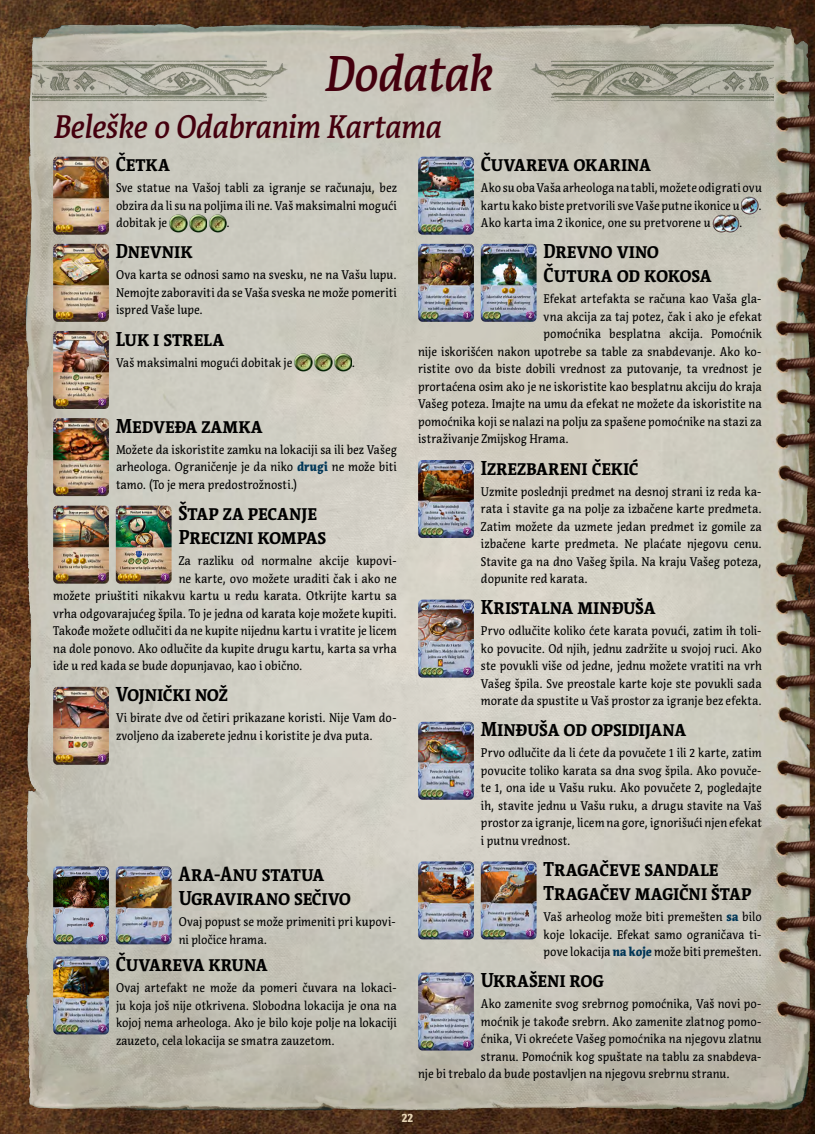
<style>
.page{position:relative;width:815px;height:1134px;background:#fff}
.page>*{position:absolute;margin:0;border:0;box-sizing:border-box;transform-origin:0 0}
.t1{font:italic 500 50px "Acuta";letter-spacing:-.025em;color:#44000e;scale:.9 1}
.t2{font:italic 500 32.5px "Acuta";letter-spacing:-.02em;color:#44000e;scale:.9 1}
.t3{font:700 20px/24px "Acuta";letter-spacing:-.01em;color:#000;scale:.9 1}
.t4{font:12.5px/17.5px "Acuta";color:#000;text-align:justify;scale:.9 1}
.t5{font:900 12.5px "Acuta";color:#e7d5b5;scale:.9 1}
.s1{font-weight:900;color:#003657}
</style>
<div class="page">
<img style="left:0;top:0;width:814px;height:1134px">
<img style="left:814px;top:0;width:1px;height:1134px">
<img style="left:33px;top:60px;width:255px;height:42px">
<img style="left:531px;top:60px;width:243px;height:42px">
<img style="left:53px;top:157px;width:56px;height:78px">
<img style="left:170px;top:213px;width:17px;height:20px">
<img style="left:190px;top:213px;width:17px;height:20px">
<img style="left:209px;top:213px;width:18px;height:20px">
<img style="left:53px;top:244px;width:56px;height:78px">
<img style="left:53px;top:331px;width:56px;height:78px">
<img style="left:295px;top:353px;width:17px;height:19px">
<img style="left:315px;top:353px;width:17px;height:19px">
<img style="left:335px;top:353px;width:17px;height:19px">
<img style="left:53px;top:418px;width:56px;height:78px">
<img style="left:53px;top:506px;width:56px;height:78px">
<img style="left:116px;top:506px;width:56px;height:78px">
<img style="left:53px;top:687px;width:56px;height:78px">
<img style="left:53px;top:866px;width:56px;height:78px">
<img style="left:116px;top:866px;width:56px;height:78px">
<img style="left:53px;top:956px;width:56px;height:78px">
<img style="left:418px;top:157px;width:56px;height:78px">
<img style="left:741px;top:196px;width:18px;height:20px">
<img style="left:713px;top:213px;width:26px;height:20px">
<img style="left:418px;top:244px;width:56px;height:78px">
<img style="left:481px;top:244px;width:56px;height:78px">
<img style="left:418px;top:460px;width:56px;height:78px">
<img style="left:418px;top:600px;width:56px;height:78px">
<img style="left:418px;top:722px;width:56px;height:78px">
<img style="left:418px;top:861px;width:56px;height:78px">
<img style="left:481px;top:861px;width:56px;height:78px">
<img style="left:418px;top:972px;width:56px;height:78px">
<h1 class="t1" style="left:324px;top:43px;width:188px">Dodatak</h1>
<h2 class="t2" style="left:53px;top:107px;width:433px">Beleške o Odabranim Kartama</h2>
<h3 class="t3" style="left:116px;top:152px;width:62px">Četka</h3>
<p class="t4" style="left:116px;top:179px;width:314px">Sve statue na Vašoj tabli za igranje se računaju, bez obzira da li su na poljima ili ne. Vaš maksimalni mogući dobitak je</p>
<p class="t4" style="left:227px;top:214px;width:5px">.</p>
<h3 class="t3" style="left:116px;top:239px;width:87px">Dnevnik</h3>
<p class="t4" style="left:116px;top:266px;width:314px">Ova karta se odnosi samo na svesku, ne na Vašu lupu.<br>Nemojte zaboraviti da se Vaša sveska ne može pomeriti ispred Vaše lupe.</p>
<h3 class="t3" style="left:116px;top:326px;width:122px">Luk i strela</h3>
<p class="t4" style="left:116px;top:353px;width:198px">Vaš maksimalni mogući dobitak je</p>
<p class="t4" style="left:352px;top:353px;width:5px">.</p>
<h3 class="t3" style="left:116px;top:414px;width:165px">Medveđa zamka</h3>
<p class="t4" style="left:116px;top:441px;width:314px">Možete da iskoristite zamku na lokaciji sa ili bez Vašeg arheologa. Ograničenje je da niko <span class="s1">drugi</span> ne može biti tamo. (To je mera predostrožnosti.)</p>
<h3 class="t3" style="left:178px;top:501px;width:166px">Štap za pecanje<br>Precizni kompas</h3>
<p class="t4" style="left:179px;top:552px;width:244px">Za razliku od normalne akcije kupovi-</p>
<p class="t4" style="left:179px;top:570px;width:244px">ne karte, ovo možete uraditi čak i ako ne</p>
<p class="t4" style="left:53px;top:587px;width:383px">možete priuštiti nikakvu kartu u redu karata. Otkrijte kartu sa</p>
<p class="t4" style="left:53px;top:605px;width:383px">vrha odgovarajućeg špila. To je jedna od karata koje možete kupiti.</p>
<p class="t4" style="left:53px;top:622px;width:383px">Takođe možete odlučiti da ne kupite nijednu kartu i vratite je licem</p>
<p class="t4" style="left:53px;top:640px;width:383px">na dole ponovo. Ako odlučite da kupite drugu kartu, karta sa vrha</p>
<p class="t4" style="left:53px;top:657px;width:279px">ide u red kada se bude dopunjavao, kao i obično.</p>
<h3 class="t3" style="left:116px;top:682px;width:126px">Vojnički nož</h3>
<p class="t4" style="left:116px;top:709px;width:314px">Vi birate dve od četiri prikazane koristi. Nije Vam do&shy;zvoljeno da izaberete jednu i koristite je dva puta.</p>
<h3 class="t3" style="left:178px;top:862px;width:193px">Ara-Anu statua<br>Ugravirano sečivo</h3>
<p class="t4" style="left:179px;top:913px;width:243px">Ovaj popust se može primeniti pri kupovi&shy;ni pločice hrama.</p>
<h3 class="t3" style="left:116px;top:952px;width:170px">Čuvareva kruna</h3>
<p class="t4" style="left:116px;top:979px;width:314px">Ovaj artefakt ne može da pomeri čuvara na lokaci&shy;ju koja još nije otkrivena. Slobodna lokacija je ona na kojoj nema arheologa. Ako je bilo koje polje na lokaciji zauzeto, cela lokacija se smatra zauzetom.</p>
<h3 class="t3" style="left:481px;top:152px;width:191px">Čuvareva okarina</h3>
<p class="t4" style="left:481px;top:179px;width:314px">Ako su oba Vaša arheologa na tabli, možete odigrati ovu kartu kako biste pretvorili sve Vaše putne ikonice u</p>
<p class="t4" style="left:758px;top:197px;width:5px">.</p>
<p class="t4" style="left:481px;top:214px;width:257px">Ako karta ima 2 ikonice, one su pretvorene u</p>
<p class="t4" style="left:739px;top:214px;width:5px">.</p>
<h3 class="t3" style="left:543px;top:239px;width:189px">Drevno vino<br>Čutura od kokosa</h3>
<p class="t4" style="left:544px;top:290px;width:242px">Efekat artefakta se računa kao Vaša gla-</p>
<p class="t4" style="left:544px;top:308px;width:244px">vna akcija za taj potez, čak i ako je efekat</p>
<p class="t4" style="left:544px;top:325px;width:244px">pomoćnika besplatna akcija. Pomoćnik</p>
<p class="t4" style="left:418px;top:343px;width:383px">nije iskorišćen nakon upotrebe sa table za snabdevanje. Ako ko-</p>
<p class="t4" style="left:418px;top:360px;width:383px">ristite ovo da biste dobili vrednost za putovanje, ta vrednost je</p>
<p class="t4" style="left:418px;top:378px;width:383px">prortaćena osim ako je ne iskoristite kao besplatnu akciju do kraja</p>
<p class="t4" style="left:418px;top:395px;width:383px">Vašeg poteza. Imajte na umu da efekat ne možete da iskoristite na</p>
<p class="t4" style="left:418px;top:413px;width:383px">pomoćnika koji se nalazi na polju za spašene pomoćnike na stazi za</p>
<p class="t4" style="left:418px;top:430px;width:169px">istraživanje Zmijskog Hrama.</p>
<h3 class="t3" style="left:481px;top:455px;width:177px">Izrezbareni čekić</h3>
<p class="t4" style="left:481px;top:482px;width:314px">Uzmite poslednji predmet na desnoj strani iz reda ka&shy;rata i stavite ga na polje za izbačene karte predmeta.<br>Zatim možete da uzmete jedan predmet iz gomile za izbačene karte predmeta. Ne plaćate njegovu cenu.<br>Stavite ga na dno Vašeg špila. Na kraju Vašeg poteza, dopunite red karata.</p>
<h3 class="t3" style="left:481px;top:595px;width:196px">Kristalna minđuša</h3>
<p class="t4" style="left:481px;top:622px;width:314px">Prvo odlučite koliko ćete karata povući, zatim ih toli&shy;ko povucite. Od njih, jednu zadržite u svojoj ruci. Ako ste povukli više od jedne, jednu možete vratiti na vrh Vašeg špila. Sve preostale karte koje ste povukli sada morate da spustite u Vaš prostor za igranje bez efekta.</p>
<h3 class="t3" style="left:481px;top:717px;width:230px">Minđuša od opsidijana</h3>
<p class="t4" style="left:481px;top:744px;width:314px">Prvo odlučite da li ćete da povučete 1 ili 2 karte, zatim povucite toliko karata sa dna svog špila. Ako povuče&shy;te 1, ona ide u Vašu ruku. Ako povučete 2, pogledajte ih, stavite jednu u Vašu ruku, a drugu stavite na Vaš prostor za igranje, licem na gore, ignorišući njen efekat i putnu vrednost.</p>
<h3 class="t3" style="left:543px;top:857px;width:233px">Tragačeve sandale<br>Tragačev magični štap</h3>
<p class="t4" style="left:544px;top:908px;width:244px">Vaš arheolog može biti premešten <span class="s1">sa</span> bilo koje lokacije. Efekat samo ograničava ti&shy;pove lokacija <span class="s1">na koje</span> može biti premešten.</p>
<h3 class="t3" style="left:481px;top:968px;width:139px">Ukrašeni rog</h3>
<p class="t4" style="left:481px;top:995px;width:314px">Ako zamenite svog srebrnog pomoćnika, Vaš novi po-</p>
<p class="t4" style="left:481px;top:1012px;width:312px">moćnik je takođe srebrn. Ako zamenite zlatnog pomo-</p>
<p class="t4" style="left:481px;top:1030px;width:314px">ćnika, Vi okrećete Vašeg pomoćnika na njegovu zlatnu</p>
<p class="t4" style="left:481px;top:1047px;width:314px">stranu. Pomoćnik kog spuštate na tablu za snabdeva-</p>
<p class="t4" style="left:418px;top:1065px;width:348px">nje bi trebalo da bude postavljen na njegovu srebrnu stranu.</p>
<p class="t5" style="left:402px;top:1110px;width:14px">22</p>
</div>
